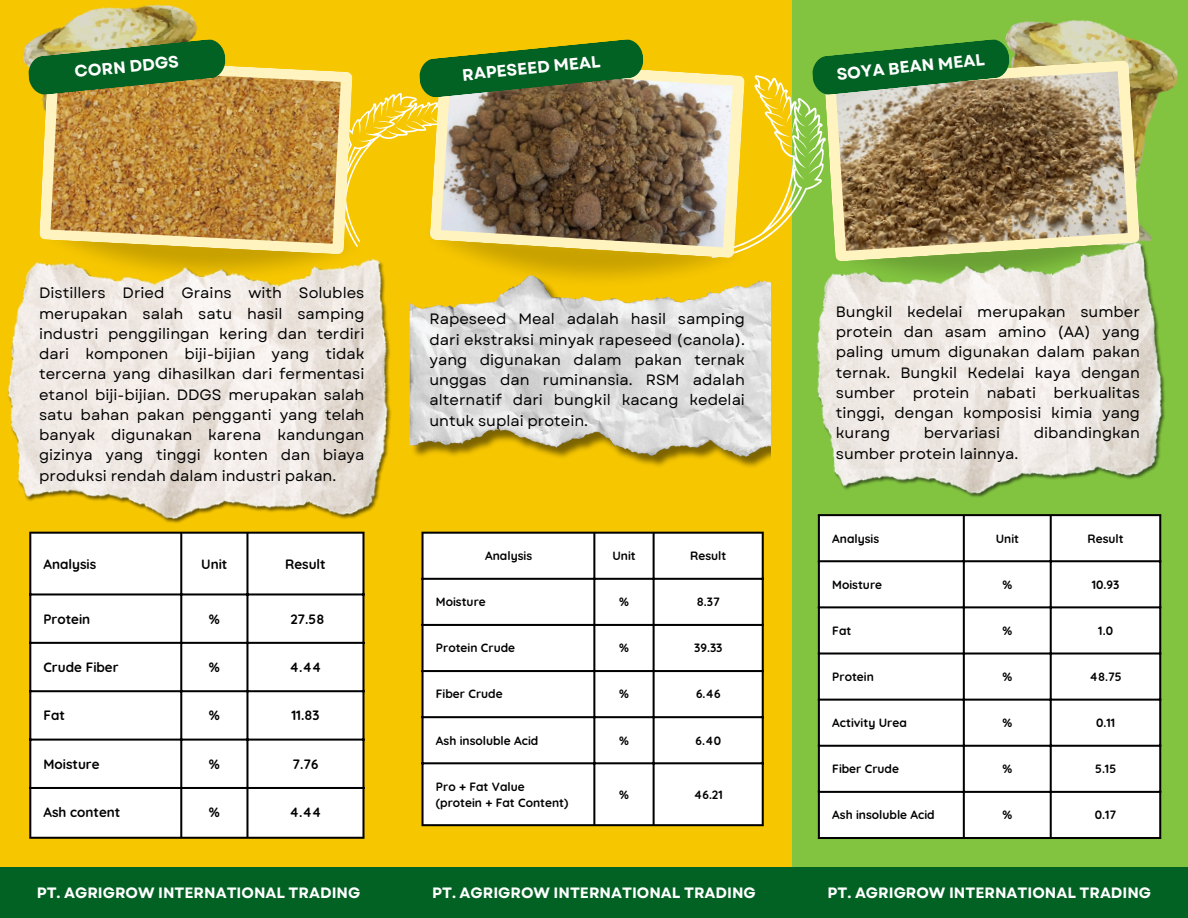
<style>
.page{position:relative;width:1188px;height:918px;background:#82c440}
.page>*{position:absolute;margin:0;border:0;box-sizing:border-box;transform-origin:0 0}
.t1{font:700 16.5px "Garet";color:#fff}
.t2{font:15px/20.2px "Garet";color:#000;text-align:justify}
.t3{font:700 15px "Garet";color:#fff}
.t4{font:700 13.5px "Quicksand";color:#000}
.t5{font:700 12px "Quicksand";color:#000}
</style>
<div class="page">
<div style="left:0;top:0;width:396px;height:918px;background:#f6c600"></div>
<div style="left:396px;top:0;width:396px;height:918px;background:#f6c600"></div>
<img style="left:23px;top:4px;width:175px;height:62px">
<svg style="left:39px;top:66px;width:225px;height:172px;fill:#fff3c0"></svg>
<img style="left:51px;top:68px;width:244px;height:170px">
<img style="left:409px;top:280px;width:362px;height:187px">
<svg style="left:27px;top:39px;width:199px;height:56px;background:#457935"></svg>
<img style="left:414px;top:258px;width:339px;height:44px">
<svg style="left:453px;top:247px;width:242px;height:11px;background:#dab728"></svg>
<img style="left:644px;top:70px;width:51px;height:177px">
<svg style="left:295px;top:39px;width:349px;height:209px"></svg>
<img style="left:1005px;top:19px;width:173px;height:211px">
<svg style="left:1010px;top:60px;width:130px;height:170px;background:#d5ca8b"></svg>
<img style="left:1010px;top:71px;width:118px;height:159px">
<svg style="left:695px;top:39px;width:315px;height:219px"></svg>
<div style="left:820px;top:516px;width:339px;height:321px;background:#fff"></div>
<hr style="left:818px;top:516px;width:2px;height:321px;background:#000">
<hr style="left:963px;top:516px;width:2px;height:321px;background:#000">
<hr style="left:1050px;top:516px;width:2px;height:321px;background:#000">
<hr style="left:1159px;top:516px;width:2px;height:321px;background:#000">
<hr style="left:818px;top:514px;width:343px;height:2px;background:#000">
<hr style="left:818px;top:560px;width:343px;height:2px;background:#000">
<hr style="left:818px;top:606px;width:343px;height:2px;background:#000">
<hr style="left:818px;top:652px;width:343px;height:3px;background:#000">
<hr style="left:818px;top:699px;width:343px;height:2px;background:#000">
<hr style="left:818px;top:745px;width:343px;height:2px;background:#000">
<hr style="left:818px;top:791px;width:343px;height:2px;background:#000">
<hr style="left:818px;top:837px;width:343px;height:2px;background:#000">
<div style="left:424px;top:534px;width:338px;height:290px;background:#fff"></div>
<hr style="left:422px;top:534px;width:2px;height:290px;background:#000">
<hr style="left:593px;top:534px;width:2px;height:290px;background:#000">
<hr style="left:653px;top:534px;width:2px;height:290px;background:#000">
<hr style="left:762px;top:534px;width:2px;height:290px;background:#000">
<hr style="left:422px;top:532px;width:342px;height:2px;background:#000">
<hr style="left:422px;top:578px;width:342px;height:2px;background:#000">
<hr style="left:422px;top:624px;width:342px;height:2px;background:#000">
<hr style="left:422px;top:670px;width:342px;height:2px;background:#000">
<hr style="left:422px;top:716px;width:342px;height:2px;background:#000">
<hr style="left:422px;top:762px;width:342px;height:2px;background:#000">
<hr style="left:422px;top:824px;width:342px;height:2px;background:#000">
<div style="left:31px;top:534px;width:331px;height:303px;background:#fff"></div>
<hr style="left:29px;top:534px;width:2px;height:303px;background:#000">
<hr style="left:180px;top:534px;width:2px;height:303px;background:#000">
<hr style="left:246px;top:534px;width:2px;height:303px;background:#000">
<hr style="left:362px;top:534px;width:3px;height:303px;background:#000">
<hr style="left:29px;top:532px;width:335px;height:2px;background:#000">
<hr style="left:29px;top:593px;width:335px;height:2px;background:#000">
<hr style="left:29px;top:642px;width:335px;height:2px;background:#000">
<hr style="left:29px;top:690px;width:335px;height:2px;background:#000">
<hr style="left:29px;top:739px;width:335px;height:2px;background:#000">
<hr style="left:29px;top:787px;width:335px;height:2px;background:#000">
<hr style="left:29px;top:837px;width:335px;height:2px;background:#000">
<img style="left:7px;top:238px;width:391px;height:285px">
<img style="left:800px;top:230px;width:365px;height:267px">
<div style="left:0;top:867px;width:1188px;height:51px;background:#026224"></div>
<p class="t1" style="left:74px;top:60px;width:106px;rotate:-6deg">CORN DDGS</p>
<p class="t1" style="left:461px;top:63px;width:140px;rotate:-6deg">RAPESEED MEAL</p>
<p class="t1" style="left:836px;top:62px;width:150px;rotate:-6deg">SOYA BEAN MEAL</p>
<p class="t2" style="left:39px;top:283px;width:327px">Distillers Dried Grains with Solubles merupakan salah satu hasil samping industri penggilingan kering dan terdiri dari komponen biji-bijian yang tidak tercerna yang dihasilkan dari fermentasi etanol biji-bijian. DDGS merupakan salah satu bahan pakan pengganti yang telah banyak digunakan karena kandungan gizinya yang tinggi konten dan biaya produksi rendah dalam industri pakan.</p>
<p class="t4" style="left:43px;top:555px;width:54px">Analysis</p>
<p class="t4" style="left:201px;top:555px;width:28px">Unit</p>
<p class="t4" style="left:285px;top:555px;width:42px">Result</p>
<p class="t4" style="left:43px;top:610px;width:48px">Protein</p>
<p class="t4" style="left:209px;top:610px;width:13px">%</p>
<p class="t4" style="left:290px;top:610px;width:36px">27.58</p>
<p class="t4" style="left:43px;top:658px;width:77px">Crude Fiber</p>
<p class="t4" style="left:209px;top:658px;width:13px">%</p>
<p class="t4" style="left:289px;top:658px;width:34px">4.44</p>
<p class="t4" style="left:43px;top:707px;width:23px">Fat</p>
<p class="t4" style="left:209px;top:707px;width:13px">%</p>
<p class="t4" style="left:291px;top:707px;width:30px">11.83</p>
<p class="t4" style="left:43px;top:755px;width:58px">Moisture</p>
<p class="t4" style="left:209px;top:755px;width:13px">%</p>
<p class="t4" style="left:292px;top:755px;width:28px">7.76</p>
<p class="t4" style="left:43px;top:804px;width:79px">Ash content</p>
<p class="t4" style="left:209px;top:804px;width:13px">%</p>
<p class="t4" style="left:289px;top:804px;width:34px">4.44</p>
<p class="t2" style="left:430px;top:309px;width:317px">Rapeseed Meal adalah hasil samping dari ekstraksi minyak rapeseed (canola). yang digunakan dalam pakan ternak unggas dan ruminansia. RSM adalah alternatif dari bungkil kacang kedelai untuk suplai protein.</p>
<p class="t5" style="left:485px;top:548px;width:48px">Analysis</p>
<p class="t5" style="left:613px;top:548px;width:25px">Unit</p>
<p class="t5" style="left:690px;top:548px;width:38px">Result</p>
<p class="t5" style="left:436px;top:594px;width:51px">Moisture</p>
<p class="t5" style="left:619px;top:594px;width:11px">%</p>
<p class="t5" style="left:697px;top:594px;width:25px">8.37</p>
<p class="t5" style="left:436px;top:640px;width:81px">Protein Crude</p>
<p class="t5" style="left:619px;top:640px;width:11px">%</p>
<p class="t5" style="left:694px;top:640px;width:30px">39.33</p>
<p class="t5" style="left:436px;top:686px;width:68px">Fiber Crude</p>
<p class="t5" style="left:619px;top:686px;width:11px">%</p>
<p class="t5" style="left:696px;top:686px;width:26px">6.46</p>
<p class="t5" style="left:436px;top:733px;width:104px">Ash insoluble Acid</p>
<p class="t5" style="left:619px;top:733px;width:11px">%</p>
<p class="t5" style="left:696px;top:733px;width:27px">6.40</p>
<p class="t5" style="left:436px;top:779px;width:90px">Pro + Fat Value</p>
<p class="t5" style="left:436px;top:795px;width:134px">(protein + Fat Content)</p>
<p class="t5" style="left:619px;top:787px;width:11px">%</p>
<h1 class="t5" style="left:694px;top:787px;width:30px">46.21</h1>
<p class="t2" style="left:836px;top:302px;width:306px">Bungkil kedelai merupakan sumber protein dan asam amino (AA) yang paling umum digunakan dalam pakan ternak. Bungkil Kedelai kaya dengan sumber protein nabati berkualitas tinggi, dengan komposisi kimia yang kurang</p>
<p class="t2" style="left:924px;top:423px;width:78px">bervariasi</p>
<p class="t2" style="left:1034px;top:423px;width:108px">dibandingkan</p>
<p class="t2" style="left:836px;top:443px;width:184px">sumber protein lainnya.</p>
<p class="t5" style="left:832px;top:531px;width:48px">Analysis</p>
<p class="t5" style="left:996px;top:531px;width:25px">Unit</p>
<p class="t5" style="left:1088px;top:531px;width:38px">Result</p>
<p class="t5" style="left:832px;top:577px;width:51px">Moisture</p>
<p class="t5" style="left:1003px;top:577px;width:11px">%</p>
<p class="t5" style="left:1092px;top:577px;width:29px">10.93</p>
<p class="t5" style="left:832px;top:623px;width:21px">Fat</p>
<p class="t5" style="left:1003px;top:623px;width:11px">%</p>
<p class="t5" style="left:1098px;top:623px;width:16px">1.0</p>
<p class="t5" style="left:832px;top:669px;width:43px">Protein</p>
<p class="t5" style="left:1003px;top:669px;width:11px">%</p>
<p class="t5" style="left:1090px;top:669px;width:34px">48.75</p>
<p class="t5" style="left:832px;top:715px;width:76px">Activity Urea</p>
<p class="t5" style="left:1003px;top:715px;width:11px">%</p>
<p class="t5" style="left:1096px;top:715px;width:21px">0.11</p>
<h1 class="t5" style="left:832px;top:761px;width:68px">Fiber Crude</h1>
<p class="t5" style="left:1003px;top:761px;width:11px">%</p>
<p class="t5" style="left:1095px;top:761px;width:23px">5.15</p>
<p class="t5" style="left:832px;top:807px;width:104px">Ash insoluble Acid</p>
<p class="t5" style="left:1003px;top:807px;width:11px">%</p>
<p class="t5" style="left:1095px;top:807px;width:23px">0.17</p>
<p class="t3" style="left:37px;top:882px;width:325px">PT. AGRIGROW INTERNATIONAL TRADING</p>
<p class="t3" style="left:432px;top:882px;width:325px">PT. AGRIGROW INTERNATIONAL TRADING</p>
<p class="t3" style="left:828px;top:882px;width:325px">PT. AGRIGROW INTERNATIONAL TRADING</p>
</div>
